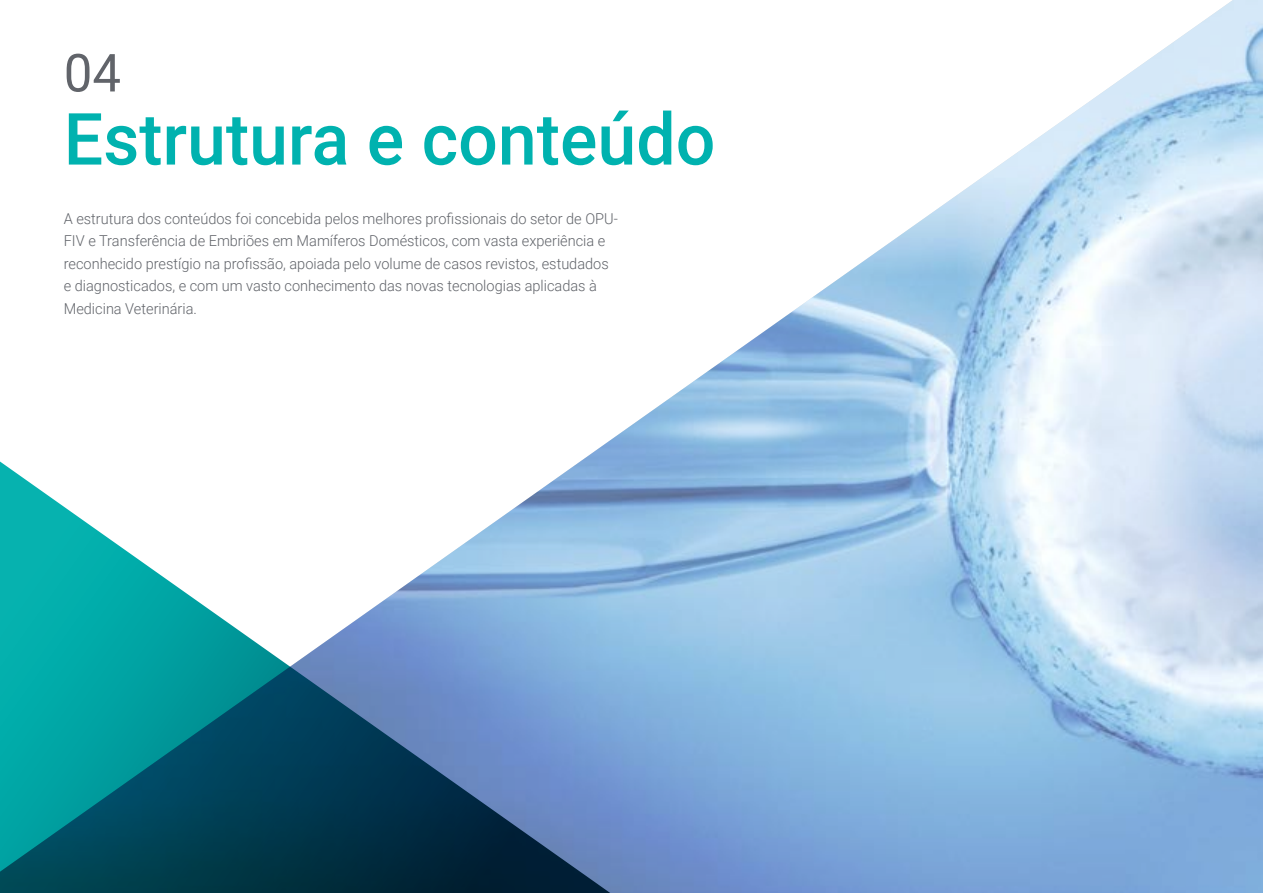
<style>
.page{position:relative;width:1263px;height:893px;background:#fff}
.page>*{position:absolute;margin:0;border:0;box-sizing:border-box;transform-origin:0 0}
.t1{font:500 72px "Roboto";color:#00b2af}
.t2{font:52.5px "Roboto";color:#61646a}
.t3{font:300 15px/22.5px "Roboto";color:#61646a}
</style>
<div class="page">
<img style="left:602px;top:0;width:661px;height:893px">
<svg style="left:0;top:446px;width:640px;height:447px"></svg>
<h2 class="t2" style="left:64px;top:36px;width:59px">04</h2>
<h1 class="t1" style="left:64px;top:89px;width:653px">Estrutura e conteúdo</h1>
<p class="t3" style="left:64px;top:207px;width:556px">A estrutura dos conteúdos foi concebida pelos melhores profissionais do setor de OPU-FIV e Transferência de Embriões em Mamíferos Domésticos, com vasta experiência e reconhecido prestígio na profissão, apoiada pelo volume de casos revistos, estudados e diagnosticados, e com um vasto conhecimento das novas tecnologias aplicadas à Medicina Veterinária.</p>
</div>
